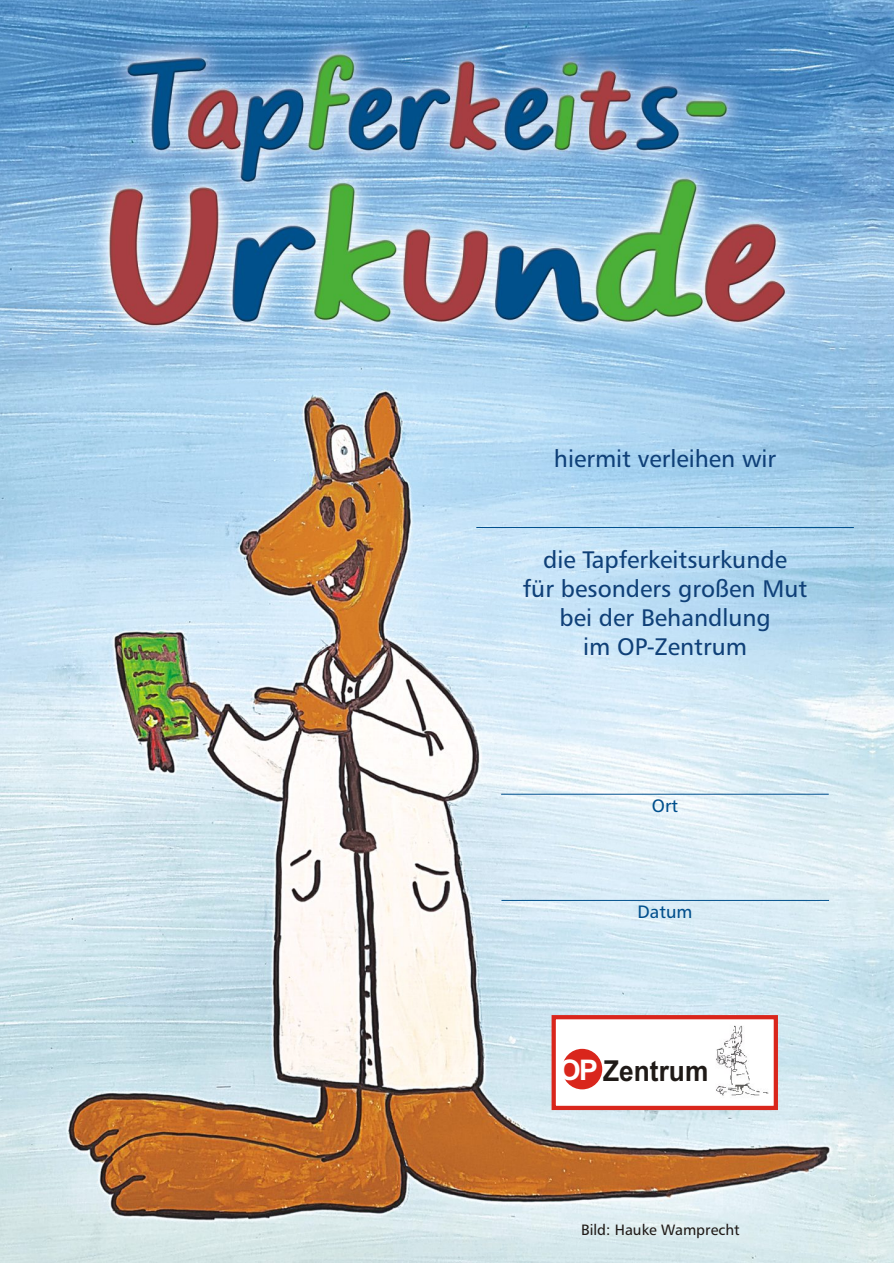
<style>
.page{position:relative;width:894px;height:1263px;background:#fff}
.page>*{position:absolute;margin:0;border:0;box-sizing:border-box;transform-origin:0 0}
.t1{font:700 28.8px "Arial";color:#1f1a17;scale:.91 1}
.t2{font:24px/29px "Humanist 777 BT Roman B";color:#0f4078;text-align:center}
.t3{font:18px "Humanist 777 BT Roman B";color:#004f8c}
.t4{font:15px "Humanist 777 BT Roman B";color:#1f1a17}
.s1{font-size:28.35px;color:#fff}
</style>
<div class="page">
<img style="left:0;top:0;width:894px;height:1263px">
<div style="left:552px;top:1015px;width:226px;height:95px;background:#fff;border:4px solid #d9261c"></div>
<div style="left:562px;top:1049px;width:40px;height:40px;background:#d9261c;border-radius:50%"></div>
<img style="left:716px;top:1025px;width:53px;height:71px">
<hr style="left:476px;top:527px;width:378px;height:1px;background:#004f8c">
<hr style="left:501px;top:794px;width:328px;height:1px;background:#004f8c">
<hr style="left:501px;top:900px;width:328px;height:1px;background:#004f8c">
<p class="t2" style="left:554px;top:446px;width:224px">hiermit verleihen wir</p>
<p class="t2" style="left:523px;top:547px;width:286px">die Tapferkeitsurkunde<br>für besonders großen Mut bei der Behandlung<br>im OP-Zentrum</p>
<p class="t3" style="left:652px;top:798px;width:28px">Ort</p>
<p class="t3" style="left:638px;top:904px;width:56px">Datum</p>
<p class="t1" style="left:559px;top:1060px;width:166px"><span class="s1">OP</span> Zentrum</p>
<p class="t4" style="left:581px;top:1224px;width:160px">Bild: Hauke Wamprecht</p>
</div>
